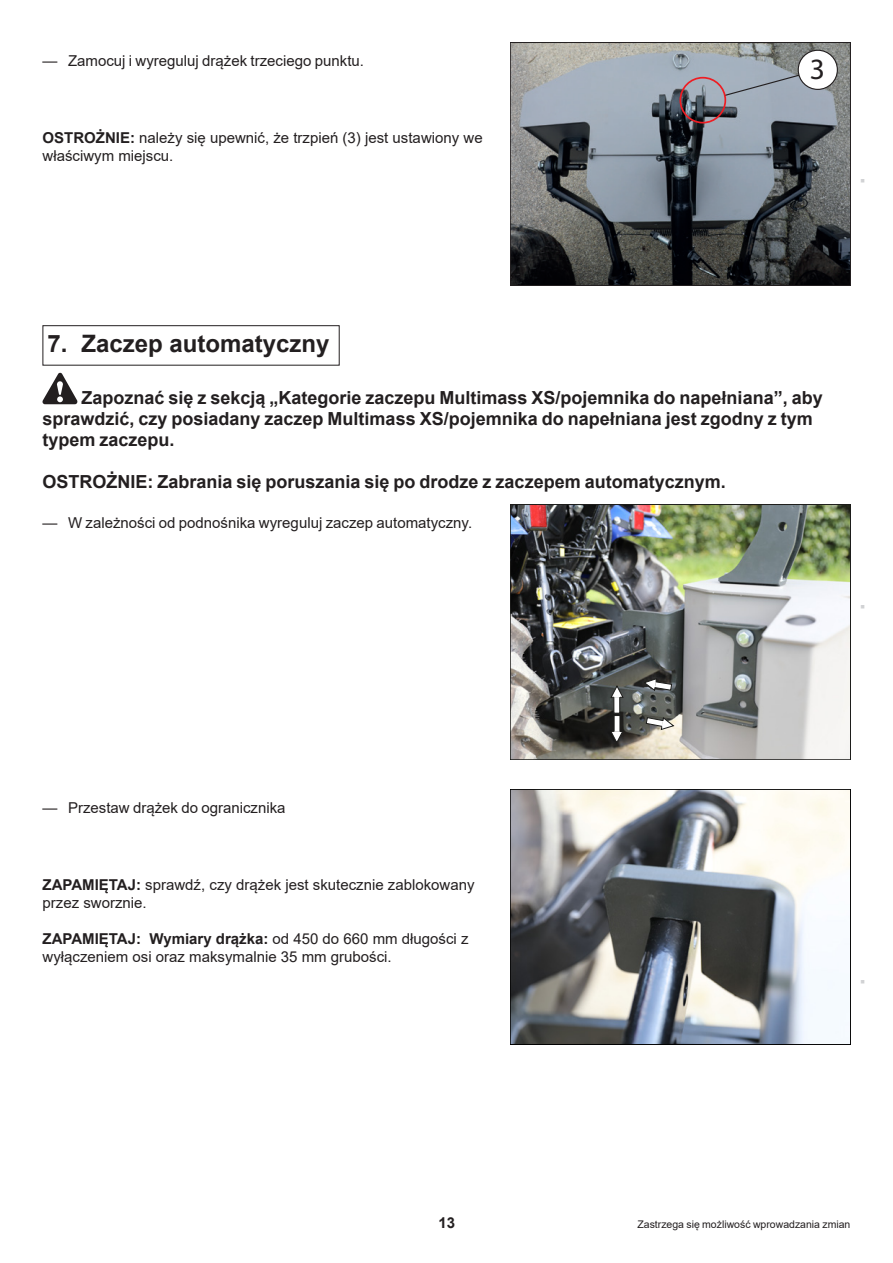
<style>
.page{position:relative;width:893px;height:1263px;background:#fff}
.page>*{position:absolute;margin:0;border:0;box-sizing:border-box;transform-origin:0 0}
.t1{font:29.55px "Myriad Pro";color:#231f20}
.t2{font:700 24px "Arial";color:#231f20}
.Intro_chap{font:700 18px/21px "Arial";color:#231f20}
.Note{font:15px/18px "Arial";color:#231f20}
.Texte_enum{font:15px "Arial";color:#231f20}
.t3{font:700 15px "Arial";color:#231f20}
.Pied_Page_Droit{font:10.5px "Arial";color:#231f20}
.Texte_code{font:7.5px "Arial";color:#d1d2d4}
.s1{font-weight:700}
</style>
<div class="page">
<img style="left:512px;top:45px;width:336px;height:238px">
<div style="left:798px;top:50px;width:39px;height:39px;background:#fff;border-radius:50%"></div>
<div style="left:798px;top:50px;width:40px;height:40px;border:1px solid #231f20;border-radius:50%"></div>
<svg style="left:723px;top:74px;width:77px;height:23px"></svg>
<div style="left:679px;top:77px;width:47px;height:47px;border:2px solid #ee1d23;border-radius:50%"></div>
<div style="left:510px;top:43px;width:340px;height:242px;border:1px solid #231f20"></div>
<div style="left:43px;top:325px;width:297px;height:41px;border:1px solid #231f20"></div>
<svg style="left:43px;top:373px;width:34px;height:31px"></svg>
<img style="left:512px;top:507px;width:336px;height:251px">
<svg style="left:610px;top:731px;width:13px;height:12px"></svg>
<svg style="left:614px;top:715px;width:6px;height:17px"></svg>
<svg style="left:611px;top:685px;width:12px;height:13px"></svg>
<svg style="left:614px;top:697px;width:6px;height:16px"></svg>
<svg style="left:646px;top:717px;width:28px;height:13px"></svg>
<svg style="left:644px;top:678px;width:28px;height:13px"></svg>
<div style="left:510px;top:505px;width:340px;height:255px;border:1px solid #1d1d1b"></div>
<img style="left:512px;top:791px;width:336px;height:251px">
<div style="left:510px;top:789px;width:340px;height:255px;border:1px solid #000"></div>
<p class="Texte_enum" style="left:43px;top:50px;width:323px">— Zamocuj i wyreguluj drążek trzeciego punktu.</p>
<p class="Note" style="left:43px;top:129px;width:442px"><span class="s1">OSTROŻNIE:</span> należy się upewnić, że trzpień (3) jest ustawiony we właściwym miejscu.</p>
<p class="t1" style="left:810px;top:51px;width:17px">3</p>
<p class="Texte_code" style="left:857px;top:183px;width:6px;rotate:-90deg">■</p>
<p class="t2" style="left:48px;top:327px;width:284px">7. Zaczep automatyczny</p>
<p class="Intro_chap" style="left:43px;top:387px;width:782px;text-indent:39px">Zapoznać się z sekcją „Kategorie zaczepu Multimass XS/pojemnika do napełniana”, aby sprawdzić, czy posiadany zaczep Multimass XS/pojemnika do napełniana jest zgodny z tym typem zaczepu.</p>
<p class="Intro_chap" style="left:43px;top:471px;width:685px">OSTROŻNIE: Zabrania się poruszania się po drodze z zaczepem automatycznym.</p>
<p class="Texte_enum" style="left:43px;top:512px;width:431px">— W zależności od podnośnika wyreguluj zaczep automatyczny.</p>
<p class="Texte_code" style="left:857px;top:609px;width:6px;rotate:-90deg">■</p>
<p class="Texte_enum" style="left:43px;top:797px;width:245px">— Przestaw drążek do ogranicznika</p>
<p class="Note" style="left:43px;top:876px;width:434px"><span class="s1">ZAPAMIĘTAJ:</span> sprawdź, czy drążek jest skutecznie zablokowany przez sworznie.</p>
<p class="Note" style="left:43px;top:930px;width:427px"><span class="s1">ZAPAMIĘTAJ: Wymiary drążka:</span> od 450 do 660 mm długości z wyłączeniem osi oraz maksymalnie 35 mm grubości.</p>
<p class="Texte_code" style="left:857px;top:984px;width:6px;rotate:-90deg">■</p>
<p class="t3" style="left:438px;top:1212px;width:18px">13</p>
<p class="Pied_Page_Droit" style="left:637px;top:1217px;width:214px">Zastrzega się możliwość wprowadzania zmian</p>
</div>
